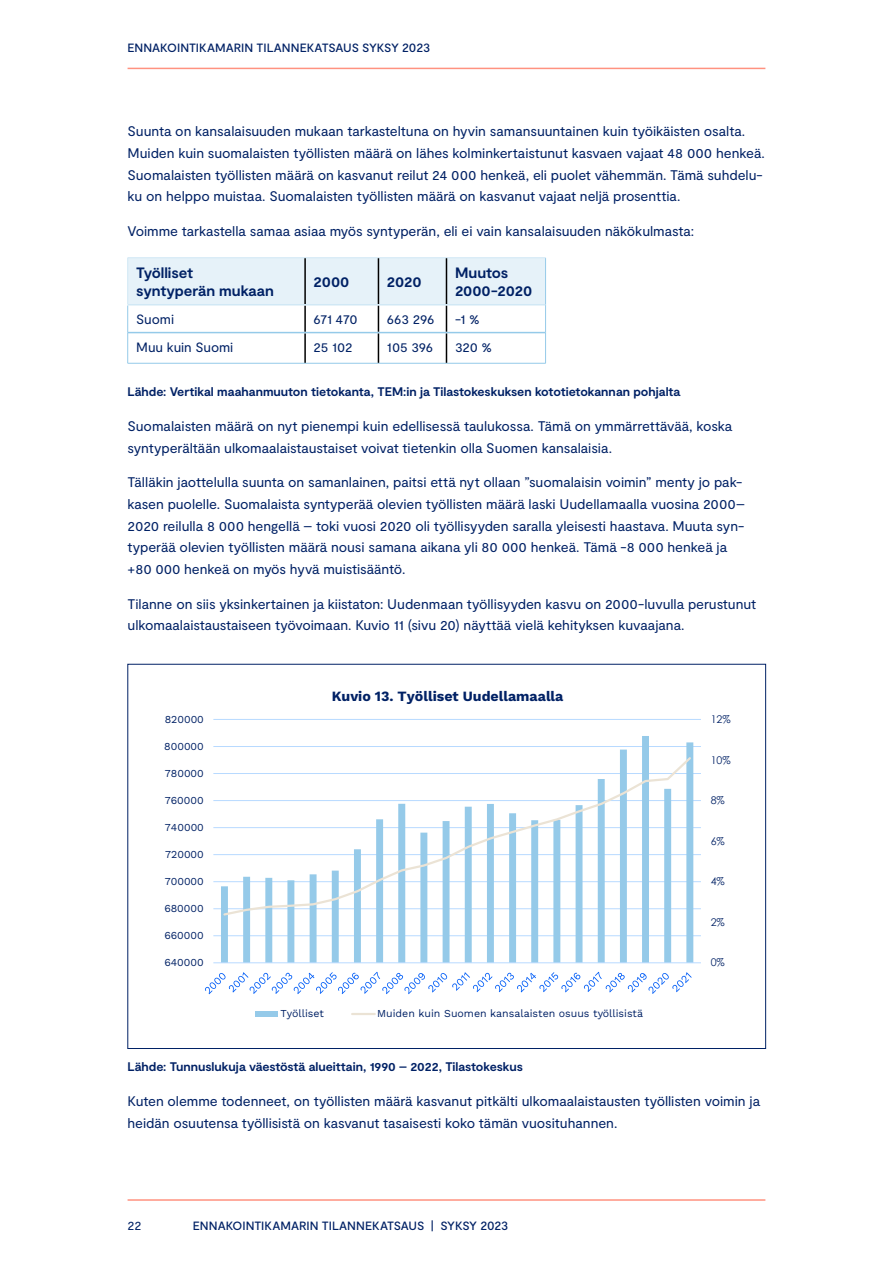
<style>
.page{position:relative;width:893px;height:1263px;background:#fff}
.page>*{position:absolute;margin:0;border:0;box-sizing:border-box;transform-origin:0 0}
.Taulukkoleipäteksti{font:700 15px/18px "Moderat";letter-spacing:-.005em;color:#002165}
.t1{font:700 14.1px "Work Sans";color:#002165}
.Leipäteksti{font:13.95px/21.8px "Moderat";letter-spacing:-.005em;color:#002165}
.Taulukkoleipäteksti-2{font:13.5px "Moderat";letter-spacing:-.005em;color:#002165}
.t2{font:12.75px "Moderat";color:#002165}
.Lähteet{font:700 12.45px "Moderat";letter-spacing:-.005em;color:#002165}
.t3{font:500 12px "Moderat";letter-spacing:-.005em;color:#002165}
.t4{font:10.65px "Work Sans";color:#002165}
.t5{font:10.65px "Century Gothic";color:#002165}
</style>
<div class="page">
<hr style="left:128px;top:1199px;width:637px;height:2px;background:#ff9280">
<hr style="left:128px;top:68px;width:637px;height:1px;background:#ff9280">
<hr style="left:304px;top:333px;width:2px;height:30px;background:#000">
<hr style="left:378px;top:333px;width:1px;height:30px;background:#000">
<hr style="left:446px;top:333px;width:1px;height:30px;background:#000">
<svg style="left:127px;top:258px;width:419px;height:75px"></svg>
<hr style="left:127px;top:333px;width:1px;height:30px;background:#95cae9">
<hr style="left:545px;top:333px;width:1px;height:30px;background:#95cae9">
<hr style="left:128px;top:363px;width:177px;height:1px;background:#95cae9">
<hr style="left:305px;top:363px;width:73px;height:1px;background:#95cae9">
<hr style="left:378px;top:363px;width:68px;height:1px;background:#95cae9">
<hr style="left:446px;top:363px;width:100px;height:1px;background:#95cae9">
<hr style="left:128px;top:332px;width:177px;height:1px;background:#95cae9">
<hr style="left:305px;top:332px;width:73px;height:1px;background:#95cae9">
<hr style="left:378px;top:332px;width:68px;height:1px;background:#95cae9">
<hr style="left:446px;top:332px;width:99px;height:1px;background:#95cae9">
<hr style="left:128px;top:257px;width:177px;height:1px;background:#d1e8f5">
<hr style="left:127px;top:258px;width:1px;height:46px;background:#d1e8f5">
<hr style="left:305px;top:257px;width:73px;height:1px;background:#d1e8f5">
<hr style="left:378px;top:257px;width:68px;height:1px;background:#d1e8f5">
<hr style="left:446px;top:257px;width:100px;height:1px;background:#d1e8f5">
<hr style="left:128px;top:304px;width:177px;height:1px;background:#d1e8f5">
<hr style="left:305px;top:304px;width:73px;height:1px;background:#d1e8f5">
<hr style="left:378px;top:304px;width:68px;height:1px;background:#d1e8f5">
<hr style="left:446px;top:304px;width:99px;height:1px;background:#d1e8f5">
<hr style="left:213px;top:935px;width:488px;height:1px;background:#b8daff">
<hr style="left:213px;top:908px;width:488px;height:1px;background:#b8daff">
<hr style="left:213px;top:881px;width:488px;height:1px;background:#b8daff">
<hr style="left:213px;top:854px;width:488px;height:1px;background:#b8daff">
<hr style="left:213px;top:827px;width:488px;height:1px;background:#b8daff">
<hr style="left:213px;top:800px;width:488px;height:1px;background:#b8daff">
<hr style="left:213px;top:773px;width:488px;height:1px;background:#b8daff">
<hr style="left:213px;top:746px;width:488px;height:1px;background:#b8daff">
<hr style="left:213px;top:719px;width:488px;height:1px;background:#b8daff">
<svg style="left:221px;top:736px;width:472px;height:226px"></svg>
<hr style="left:213px;top:962px;width:488px;height:1px;background:#b8daff">
<svg style="left:222px;top:755px;width:471px;height:162px"></svg>
<svg style="left:205px;top:972px;width:487px;height:22px"></svg>
<div style="left:255px;top:1011px;width:23px;height:6px;background:#95cae9"></div>
<hr style="left:352px;top:1013px;width:23px;height:2px;background:#ebe3d5">
<p class="t3" style="left:128px;top:41px;width:304px">ENNAKOINTIKAMARIN TILANNEKATSAUS SYKSY 2023</p>
<p class="Leipäteksti" style="left:128px;top:121px;width:639px">Suunta on kansalaisuuden mukaan tarkasteltuna on hyvin samansuuntainen kuin työikäisten osalta.<br>Muiden kuin suomalaisten työllisten määrä on lähes kolminkertaistunut kasvaen vajaat 48 000 henkeä.<br>Suomalaisten työllisten määrä on kasvanut reilut 24 000 henkeä, eli puolet vähemmän. Tämä suhdelu&shy;ku on helppo muistaa. Suomalaisten työllisten määrä on kasvanut vajaat neljä prosenttia.</p>
<p class="Leipäteksti" style="left:128px;top:220px;width:568px">Voimme tarkastella samaa asiaa myös syntyperän, eli ei vain kansalaisuuden näkökulmasta:</p>
<p class="Taulukkoleipäteksti" style="left:136px;top:265px;width:139px">Työlliset syntyperän mukaan</p>
<p class="Taulukkoleipäteksti" style="left:314px;top:274px;width:37px">2000</p>
<p class="Taulukkoleipäteksti" style="left:387px;top:274px;width:36px">2020</p>
<p class="Taulukkoleipäteksti" style="left:455px;top:265px;width:79px">Muutos<br>2000-2020</p>
<p class="Taulukkoleipäteksti-2" style="left:136px;top:311px;width:39px">Suomi</p>
<p class="Taulukkoleipäteksti-2" style="left:314px;top:311px;width:45px">671 470</p>
<p class="Taulukkoleipäteksti-2" style="left:387px;top:311px;width:49px">663 296</p>
<p class="Taulukkoleipäteksti-2" style="left:455px;top:311px;width:26px">-1 %</p>
<p class="Taulukkoleipäteksti-2" style="left:136px;top:339px;width:99px">Muu kuin Suomi</p>
<p class="Taulukkoleipäteksti-2" style="left:314px;top:339px;width:40px">25 102</p>
<p class="Taulukkoleipäteksti-2" style="left:387px;top:339px;width:48px">105 396</p>
<p class="Taulukkoleipäteksti-2" style="left:455px;top:339px;width:39px">320 %</p>
<p class="Lähteet" style="left:128px;top:385px;width:554px">Lähde: Vertikal maahanmuuton tietokanta, TEM:in ja Tilastokeskuksen kototietokannan pohjalta</p>
<p class="Leipäteksti" style="left:128px;top:415px;width:606px">Suomalaisten määrä on nyt pienempi kuin edellisessä taulukossa. Tämä on ymmärrettävää, koska syntyperältään ulkomaalaistaustaiset voivat tietenkin olla Suomen kansalaisia.</p>
<p class="Leipäteksti" style="left:128px;top:472px;width:619px">Tälläkin jaottelulla suunta on samanlainen, paitsi että nyt ollaan ”suomalaisin voimin” menty jo pak&shy;kasen puolelle. Suomalaista syntyperää olevien työllisten määrä laski Uudellamaalla vuosina 2000– 2020 reilulla 8 000 hengellä – toki vuosi 2020 oli työllisyyden saralla yleisesti haastava. Muuta syn&shy;typerää olevien työllisten määrä nousi samana aikana yli 80 000 henkeä. Tämä -8 000 henkeä ja +80 000 henkeä on myös hyvä muistisääntö.</p>
<p class="Leipäteksti" style="left:128px;top:593px;width:630px">Tilanne on siis yksinkertainen ja kiistaton: Uudenmaan työllisyyden kasvu on 2000-luvulla perustunut ulkomaalaistaustaiseen työvoimaan. Kuvio 11 (sivu 20) näyttää vielä kehityksen kuvaajana.</p>
<p class="t4" style="left:165px;top:711px;width:41px">820000</p>
<p class="t4" style="left:164px;top:738px;width:41px">800000</p>
<p class="t4" style="left:165px;top:765px;width:40px">780000</p>
<p class="t4" style="left:165px;top:792px;width:40px">760000</p>
<p class="t4" style="left:165px;top:819px;width:40px">740000</p>
<p class="t4" style="left:165px;top:846px;width:40px">720000</p>
<p class="t4" style="left:165px;top:873px;width:41px">700000</p>
<p class="t4" style="left:164px;top:900px;width:41px">680000</p>
<p class="t4" style="left:164px;top:927px;width:41px">660000</p>
<p class="t4" style="left:164px;top:954px;width:41px">640000</p>
<p class="t1" style="left:332px;top:688px;width:233px">Kuvio 13. Työlliset Uudellamaalla</p>
<p class="t4" style="left:281px;top:1005px;width:45px">Työlliset</p>
<p class="t4" style="left:377px;top:1005px;width:267px">Muiden kuin Suomen kansalaisten osuus työllisistä</p>
<p class="t5" style="left:711px;top:712px;width:21px">12%</p>
<p class="t5" style="left:711px;top:752px;width:21px">10%</p>
<p class="t5" style="left:711px;top:793px;width:16px">8%</p>
<p class="t5" style="left:711px;top:833px;width:16px">6%</p>
<p class="t5" style="left:711px;top:874px;width:16px">4%</p>
<p class="t5" style="left:711px;top:914px;width:16px">2%</p>
<p class="t5" style="left:711px;top:955px;width:16px">0%</p>
<p class="Lähteet" style="left:128px;top:1060px;width:397px">Lähde: Tunnuslukuja väestöstä alueittain, 1990 – 2022, Tilastokeskus</p>
<p class="Leipäteksti" style="left:128px;top:1091px;width:634px">Kuten olemme todenneet, on työllisten määrä kasvanut pitkälti ulkomaalaistausten työllisten voimin ja heidän osuutensa työllisistä on kasvanut tasaisesti koko tämän vuosituhannen.</p>
<p class="t2" style="left:128px;top:1218px;width:15px">22</p>
<p class="t3" style="left:193px;top:1219px;width:317px">ENNAKOINTIKAMARIN TILANNEKATSAUS | SYKSY 2023</p>
</div>
